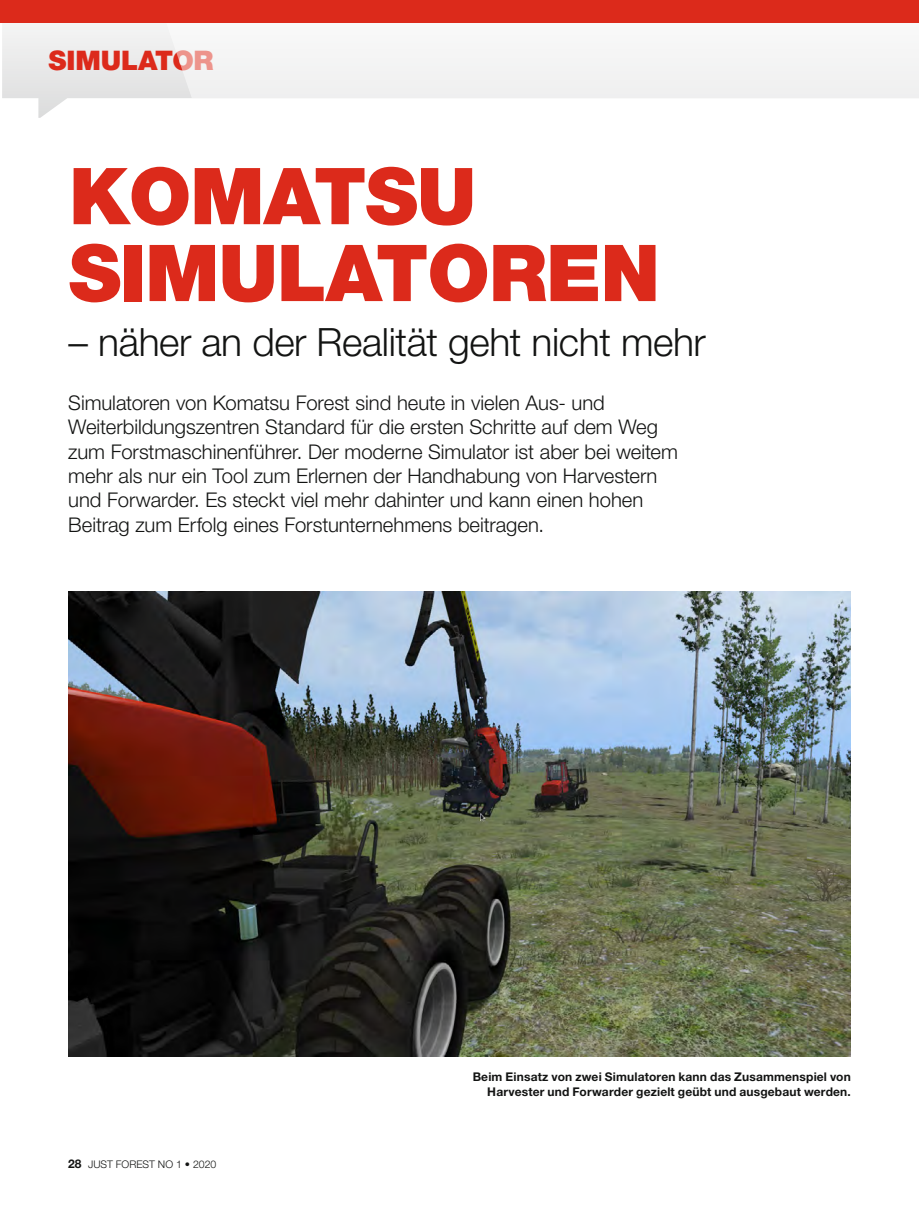
<style>
.page{position:relative;width:919px;height:1217px;background:#fff}
.page>*{position:absolute;margin:0;border:0;box-sizing:border-box;transform-origin:0 0}
.t1{font:900 78.6px/76.8px "Helvetica Neue LT Std";letter-spacing:-.015em;color:#dc2a1b}
.t2{font:300 39px "Helvetica Neue LT Std";letter-spacing:-.01em;color:#131413}
.t3{font:900 27px "Helvetica Neue LT Std";letter-spacing:-.005em;color:#dc2a1b}
.t4{font:300 20.25px/24.3px "Helvetica Neue LT Std";color:#131413}
.t5{font:700 12px/15px "Helvetica Neue LT Std";letter-spacing:.015em;color:#131413;text-align:right}
.t6{font:300 10.5px "Helvetica Neue LT Std";color:#131413}
.s1{font-weight:700;font-size:12px}
</style>
<div class="page">
<svg style="left:2px;top:22px;width:158px;height:96px"></svg>
<div style="left:160px;top:22px;width:758px;height:76px;background:#f4f4f4"></div>
<div style="left:0;top:0;width:918px;height:22px;background:#dc2a1b"></div>
<img style="left:68px;top:591px;width:782px;height:465px">
<h3 class="t3" style="left:48px;top:44px;width:166px">SIMULATOR</h3>
<h1 class="t1" style="left:69px;top:157px;width:593px">KOMATSU<br>SIMULATOREN</h1>
<h2 class="t2" style="left:69px;top:318px;width:638px">– näher an der Realität geht nicht mehr</h2>
<p class="t4" style="left:68px;top:390px;width:611px">Simulatoren von Komatsu Forest sind heute in vielen Aus- und Weiterbildungszentren Standard für die ersten Schritte auf dem Weg zum Forstmaschinenführer. Der moderne Simulator ist aber bei weitem mehr als nur ein Tool zum Erlernen der Handhabung von Harvestern und Forwarder. Es steckt viel mehr dahinter und kann einen hohen Beitrag zum Erfolg eines Forstunternehmens beitragen.</p>
<p class="t6" style="left:68px;top:1157px;width:150px"><span class="s1">28</span> JUST FOREST NO 1 • 2020</p>
<p class="t5" style="left:472px;top:1068px;width:379px">Beim Einsatz von zwei Simulatoren kann das Zusammenspiel von<br>Harvester und Forwarder gezielt geübt und ausgebaut werden.</p>
</div>
